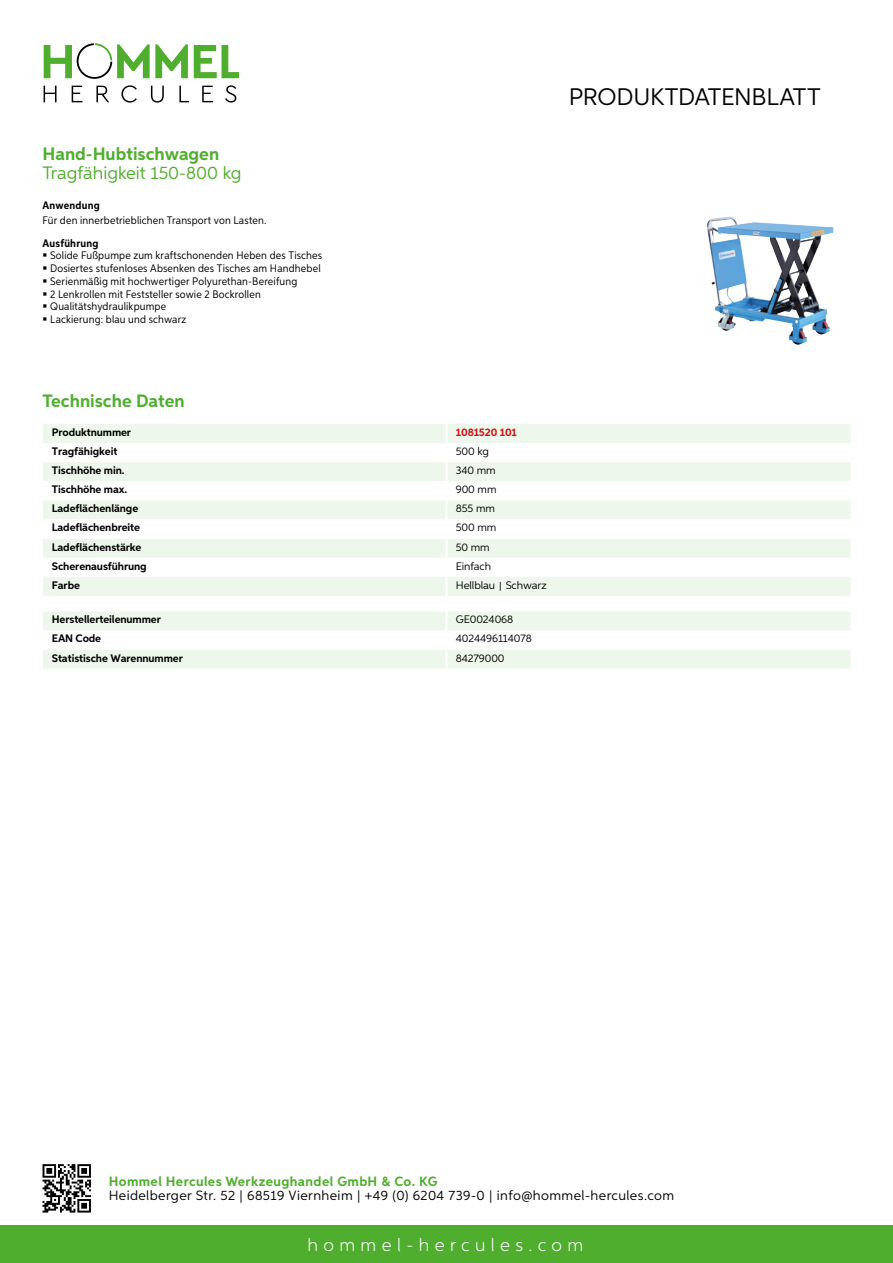
<style>
.page{position:relative;width:893px;height:1263px;background:#fff}
.page>*{position:absolute;margin:0;border:0;box-sizing:border-box;transform-origin:0 0}
.t1{font:24px "Aspira";letter-spacing:-.01em;color:#000}
.t2{font:700 18px "Aspira";color:#50ae2f}
.t3{font:18px "Aspira";color:#50ae2f}
.t4{font:300 18px "Aspira";letter-spacing:.3em;color:#fff}
.t5{font:13.5px "Aspira";letter-spacing:.03em;color:#000}
.t6{font:700 13.5px "Aspira";letter-spacing:.03em;color:#50ae2f}
.t7{font:10.95px/12.8px "Aspira Nar";letter-spacing:.015em;color:#000}
.t8{font:700 10.95px "Aspira";letter-spacing:-.01em;color:#000}
.t9{font:10.95px "Aspira";letter-spacing:-.01em;color:#000}
.t10{font:700 10.95px "Aspira Nar";letter-spacing:.02em;color:#000}
.t11{font:700 10.95px "Aspira";letter-spacing:-.01em;color:#cd1013}
.s1{font-family:"Wuerth Global";font-size:10.5px}
</style>
<div class="page">
<div style="left:0;top:1226px;width:893px;height:37px;background:#50ae2f"></div>
<svg style="left:43px;top:1164px;width:48px;height:48px"></svg>
<svg style="left:194px;top:45px;width:45px;height:33px"></svg>
<svg style="left:44px;top:43px;width:144px;height:36px"></svg>
<svg style="left:44px;top:86px;width:13px;height:16px"></svg>
<svg style="left:72px;top:86px;width:10px;height:16px"></svg>
<svg style="left:96px;top:86px;width:13px;height:16px"></svg>
<svg style="left:121px;top:85px;width:16px;height:18px"></svg>
<svg style="left:151px;top:86px;width:13px;height:17px"></svg>
<svg style="left:179px;top:86px;width:10px;height:16px"></svg>
<svg style="left:202px;top:86px;width:11px;height:16px"></svg>
<svg style="left:225px;top:85px;width:11px;height:18px"></svg>
<div style="left:43px;top:424px;width:807px;height:172px;background:#eef7eb"></div>
<svg style="left:43px;top:443px;width:807px;height:134px"></svg>
<hr style="left:445px;top:424px;width:3px;height:19px;background:#fff">
<hr style="left:445px;top:443px;width:3px;height:19px;background:#fff">
<hr style="left:445px;top:462px;width:3px;height:19px;background:#fff">
<hr style="left:445px;top:481px;width:3px;height:19px;background:#fff">
<hr style="left:445px;top:500px;width:3px;height:19px;background:#fff">
<hr style="left:445px;top:519px;width:3px;height:20px;background:#fff">
<hr style="left:445px;top:539px;width:3px;height:19px;background:#fff">
<hr style="left:445px;top:558px;width:3px;height:19px;background:#fff">
<hr style="left:445px;top:577px;width:3px;height:19px;background:#fff">
<svg style="left:43px;top:611px;width:807px;height:58px"></svg>
<hr style="left:445px;top:650px;width:3px;height:19px;background:#fff">
<img style="left:707px;top:216px;width:23px;height:66px">
<h2 class="t2" style="left:43px;top:142px;width:178px">Hand-Hubtischwagen</h2>
<h2 class="t3" style="left:43px;top:162px;width:201px">Tragfähigkeit 150-800 kg</h2>
<p class="t10" style="left:43px;top:199px;width:59px">Anwendung</p>
<p class="t7" style="left:43px;top:214px;width:225px">Für den innerbetrieblichen Transport von Lasten.</p>
<p class="t10" style="left:43px;top:236px;width:58px">Ausführung</p>
<p class="t7" style="left:50px;top:249px;width:274px">Solide Fußpumpe zum kraftschonenden Heben des Tisches Dosiertes stufenloses Absenken des Tisches am Handhebel Serienmäßig mit hochwertiger Polyurethan-Bereifung<br>2 Lenkrollen mit Feststeller sowie 2 Bockrollen Qualitätshydraulikpumpe<br>Lackierung: blau und schwarz</p>
<h1 class="t1" style="left:569px;top:82px;width:253px">Produktdatenblatt</h1>
<h2 class="t2" style="left:43px;top:390px;width:144px">Technische Daten</h2>
<p class="t8" style="left:52px;top:425px;width:81px">Produktnummer</p>
<p class="t11" style="left:456px;top:425px;width:63px">1081520 101</p>
<p class="t8" style="left:52px;top:444px;width:67px">Tragfähigkeit</p>
<p class="t9" style="left:456px;top:444px;width:35px">500 kg</p>
<p class="t8" style="left:52px;top:463px;width:74px">Tischhöhe min.</p>
<p class="t9" style="left:456px;top:464px;width:41px">340 mm</p>
<p class="t8" style="left:52px;top:483px;width:77px">Tischhöhe max.</p>
<p class="t9" style="left:456px;top:483px;width:42px">900 mm</p>
<p class="t8" style="left:52px;top:502px;width:88px">Ladeflächenlänge</p>
<p class="t9" style="left:456px;top:502px;width:41px">855 mm</p>
<p class="t8" style="left:52px;top:521px;width:90px">Ladeflächenbreite</p>
<p class="t9" style="left:456px;top:521px;width:42px">500 mm</p>
<p class="t8" style="left:52px;top:540px;width:91px">Ladeflächenstärke</p>
<p class="t9" style="left:456px;top:540px;width:35px">50 mm</p>
<p class="t8" style="left:52px;top:559px;width:96px">Scherenausführung</p>
<p class="t9" style="left:456px;top:559px;width:37px">Einfach</p>
<p class="t8" style="left:52px;top:578px;width:30px">Farbe</p>
<p class="t9" style="left:456px;top:578px;width:92px">Hellblau <span class="s1">|</span> Schwarz</p>
<p class="t8" style="left:52px;top:613px;width:111px">Herstellerteilenummer</p>
<p class="t9" style="left:456px;top:613px;width:59px">GE0024068</p>
<p class="t8" style="left:52px;top:632px;width:51px">EAN Code</p>
<p class="t9" style="left:456px;top:632px;width:78px">4024496114078</p>
<p class="t8" style="left:52px;top:651px;width:132px">Statistische Warennummer</p>
<p class="t9" style="left:456px;top:651px;width:50px">84279000</p>
<p class="t6" style="left:109px;top:1172px;width:330px">Hommel Hercules Werkzeughandel GmbH &amp; Co. KG</p>
<p class="t5" style="left:109px;top:1187px;width:567px">Heidelberger Str. 52 | 68519 Viernheim | +49 (0) 6204 739-0 | info@hommel-hercules.com</p>
<h2 class="t4" style="left:307px;top:1234px;width:277px">hommel-hercules.com</h2>
</div>
